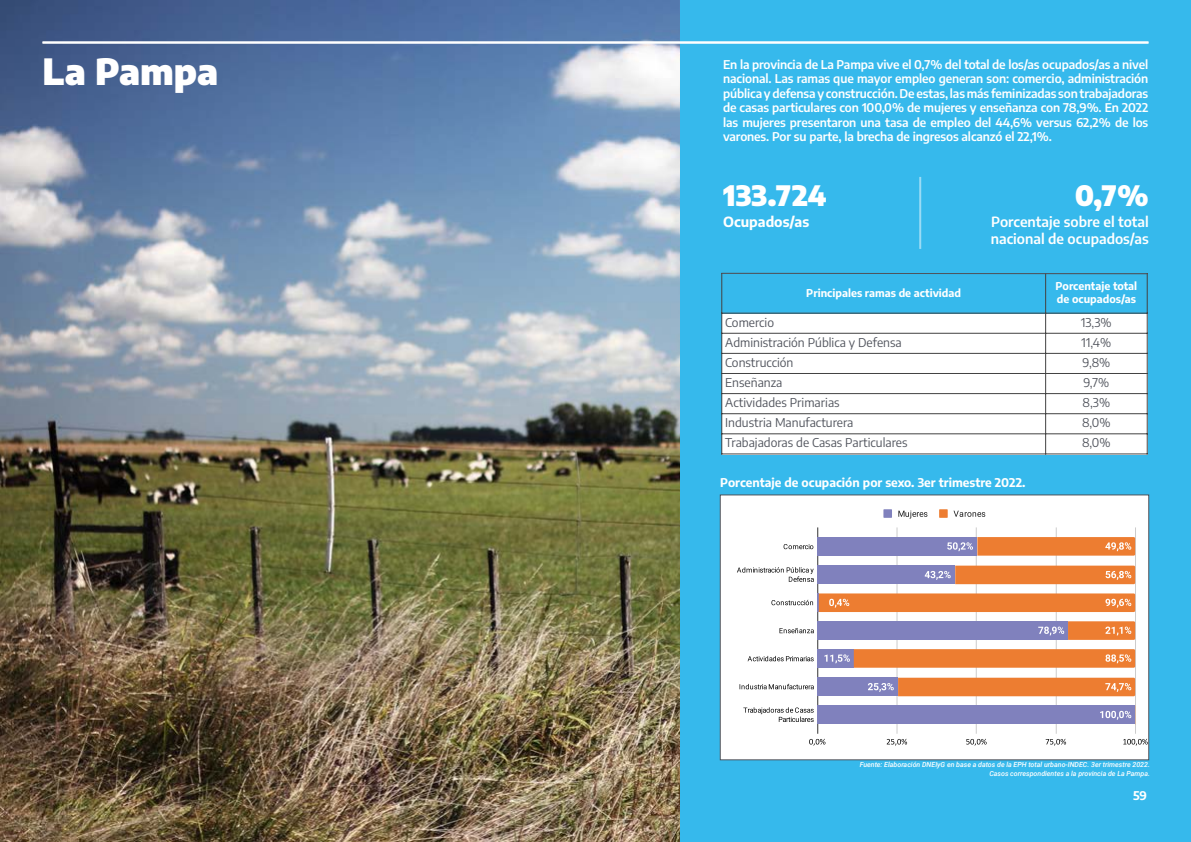
<style>
.page{position:relative;width:1191px;height:842px;background:#fff}
.page>*{position:absolute;margin:0;border:0;box-sizing:border-box;transform-origin:0 0}
.t1{font:900 36px "Encode Sans";color:#fff}
.t2{font:900 28px "Encode Sans";color:#fff}
.t3{font:600 14px/16.8px "Encode Sans";color:#fff}
.t4{font:700 14px "Encode Sans";color:#fff}
.t5{font:12.1px "Encode Sans";color:#52555e}
.t6{font:600 12px/14.4px "Encode Sans";letter-spacing:-.01em;color:#fff;text-align:justify}
.t7{font:700 12px "Encode Sans";color:#fff}
.t8{font:700 10.7px/13.1px "Encode Sans";color:#fff}
.t9{font:italic 500 7px/8.4px "Roboto";color:#fff;text-align:right}
</style>
<div class="page">
<img style="left:0;top:0;width:680px;height:842px">
<div style="left:680px;top:0;width:511px;height:842px;background:#36b9ec"></div>
<hr style="left:43px;top:42px;width:1105px;height:2px;background:#fff">
<div style="left:722px;top:314px;width:425px;height:140px;background:#fff"></div>
<hr style="left:721px;top:273px;width:1px;height:181px;background:#434343">
<hr style="left:1045px;top:273px;width:1px;height:181px;background:#434343">
<hr style="left:721px;top:313px;width:426px;height:1px;background:#434343">
<hr style="left:721px;top:333px;width:426px;height:1px;background:#434343">
<hr style="left:721px;top:353px;width:426px;height:1px;background:#434343">
<hr style="left:721px;top:373px;width:426px;height:1px;background:#434343">
<hr style="left:721px;top:393px;width:426px;height:1px;background:#434343">
<hr style="left:721px;top:413px;width:426px;height:1px;background:#434343">
<hr style="left:721px;top:433px;width:426px;height:1px;background:#434343">
<hr style="left:721px;top:453px;width:426px;height:1px;background:#434343">
<hr style="left:1146px;top:273px;width:1px;height:181px;background:#434343">
<div style="left:720px;top:495px;width:428px;height:265px;background:#fff"></div>
<hr style="left:817px;top:527px;width:1px;height:207px;background:#333">
<hr style="left:896px;top:527px;width:1px;height:207px;background:#ccc">
<hr style="left:976px;top:527px;width:1px;height:207px;background:#ccc">
<hr style="left:1056px;top:527px;width:1px;height:207px;background:#ccc">
<hr style="left:1135px;top:527px;width:1px;height:207px;background:#ccc">
<div style="left:817px;top:537px;width:160px;height:19px;background:#8081bd"></div>
<div style="left:817px;top:566px;width:138px;height:18px;background:#8081bd"></div>
<div style="left:817px;top:621px;width:251px;height:19px;background:#8081bd"></div>
<div style="left:817px;top:649px;width:36px;height:19px;background:#8081bd"></div>
<div style="left:817px;top:678px;width:81px;height:18px;background:#8081bd"></div>
<div style="left:817px;top:705px;width:318px;height:19px;background:#8081bd"></div>
<svg style="left:1100px;top:710px;width:32px;height:10px"></svg>
<svg style="left:947px;top:536px;width:188px;height:20px"></svg>
<svg style="left:922px;top:564px;width:213px;height:20px"></svg>
<svg style="left:1038px;top:621px;width:97px;height:19px"></svg>
<svg style="left:824px;top:649px;width:311px;height:19px;background:#e48346"></svg>
<svg style="left:865px;top:676px;width:270px;height:20px;background:#e38b55"></svg>
<svg style="left:783px;top:544px;width:30px;height:5px"></svg>
<svg style="left:737px;top:567px;width:77px;height:15px"></svg>
<svg style="left:771px;top:593px;width:364px;height:19px;background:#ed9052"></svg>
<svg style="left:779px;top:628px;width:35px;height:5px"></svg>
<svg style="left:747px;top:656px;width:66px;height:5px"></svg>
<svg style="left:739px;top:684px;width:75px;height:5px"></svg>
<svg style="left:743px;top:707px;width:70px;height:15px"></svg>
<svg style="left:809px;top:739px;width:16px;height:7px"></svg>
<svg style="left:886px;top:739px;width:21px;height:7px"></svg>
<svg style="left:966px;top:739px;width:20px;height:7px"></svg>
<svg style="left:1045px;top:739px;width:21px;height:7px"></svg>
<svg style="left:1123px;top:739px;width:24px;height:7px"></svg>
<div style="left:883px;top:509px;width:9px;height:9px;background:#8081bd"></div>
<svg style="left:898px;top:511px;width:29px;height:8px"></svg>
<div style="left:939px;top:509px;width:8px;height:9px;background:#ed7d31"></div>
<svg style="left:953px;top:511px;width:32px;height:6px"></svg>
<div style="left:720px;top:494px;width:429px;height:266px;border:1px solid #4f545c"></div>
<svg style="left:721px;top:272px;width:427px;height:3px"></svg>
<hr style="left:919px;top:177px;width:2px;height:72px;background:#fff">
<h1 class="t1" style="left:43px;top:47px;width:177px">La Pampa</h1>
<p class="t6" style="left:723px;top:57px;width:427px">En la provincia de La Pampa vive el 0,7% del total de los/as ocupados/as a nivel nacional. Las ramas que mayor empleo generan son: comercio, administración pública y defensa y construcción. De estas, las más feminizadas son trabajadoras de casas particulares con 100,0% de mujeres y enseñanza con 78,9%. En 2022 las mujeres presentaron una tasa de empleo del 44,6% versus 62,2% de los varones. Por su parte, la brecha de ingresos alcanzó el 22,1%.</p>
<h2 class="t2" style="left:723px;top:176px;width:105px">133.724</h2>
<p class="t4" style="left:723px;top:212px;width:88px">Ocupados/as</p>
<h2 class="t2" style="left:1075px;top:176px;width:75px">0,7%</h2>
<p class="t3" style="left:990px;top:213px;width:159px">Porcentaje sobre el total nacional de ocupados/as</p>
<p class="t8" style="left:806px;top:285px;width:156px">Principales ramas de actividad</p>
<p class="t8" style="left:1055px;top:278px;width:83px">Porcentaje total de ocupados/as</p>
<p class="t5" style="left:725px;top:314px;width:50px">Comercio</p>
<p class="t5" style="left:1081px;top:314px;width:32px">13,3%</p>
<p class="t5" style="left:725px;top:334px;width:178px">Administración Pública y Defensa</p>
<p class="t5" style="left:1081px;top:334px;width:31px">11,4%</p>
<p class="t5" style="left:725px;top:354px;width:70px">Construcción</p>
<p class="t5" style="left:1082px;top:354px;width:29px">9,8%</p>
<p class="t5" style="left:725px;top:374px;width:59px">Enseñanza</p>
<p class="t5" style="left:1083px;top:374px;width:27px">9,7%</p>
<p class="t5" style="left:725px;top:394px;width:116px">Actividades Primarias</p>
<p class="t5" style="left:1082px;top:394px;width:29px">8,3%</p>
<p class="t5" style="left:725px;top:414px;width:130px">Industria Manufacturera</p>
<p class="t5" style="left:1082px;top:414px;width:30px">8,0%</p>
<p class="t5" style="left:725px;top:434px;width:184px">Trabajadoras de Casas Particulares</p>
<p class="t5" style="left:1082px;top:434px;width:30px">8,0%</p>
<p class="t7" style="left:720px;top:474px;width:307px">Porcentaje de ocupación por sexo. 3er trimestre 2022.</p>
<p class="t9" style="left:859px;top:760px;width:292px">Fuente: Elaboración DNEIyG en base a datos de la EPH total urbano-INDEC. 3er trimestre 2022.<br>Casos correspondientes a la provincia de La Pampa.</p>
<p class="t7" style="left:1133px;top:787px;width:16px">59</p>
</div>
